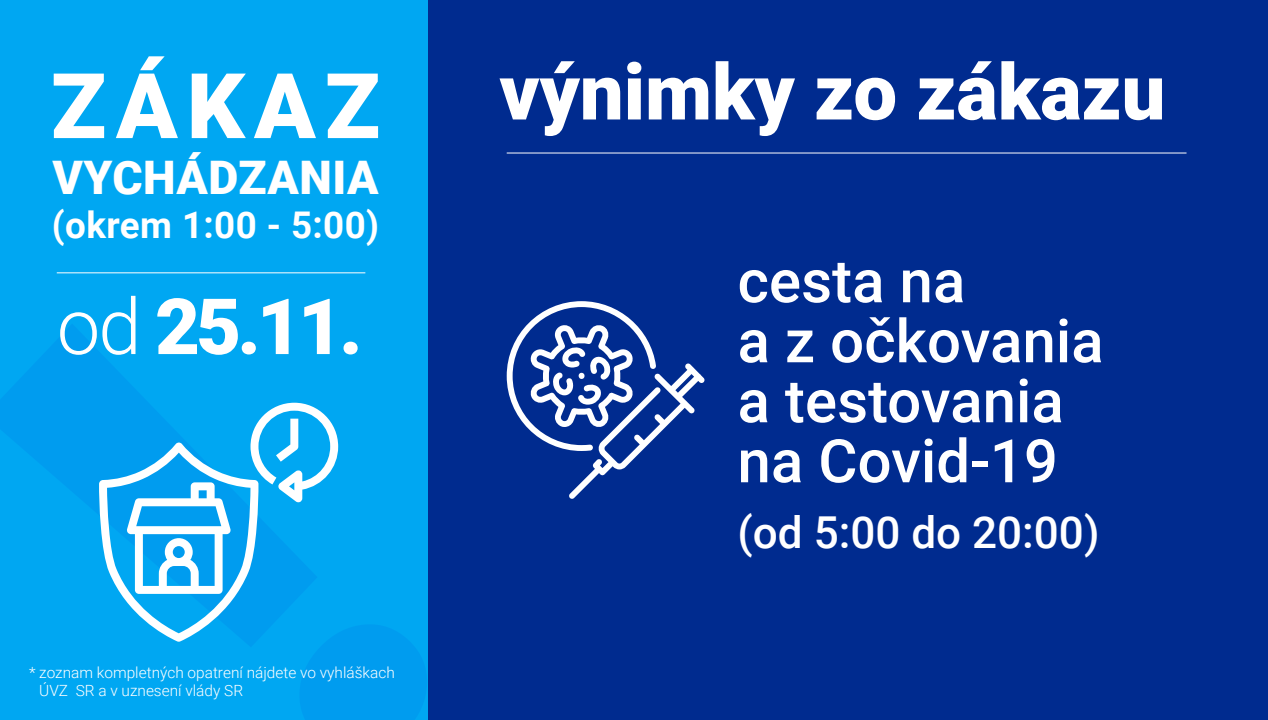
<style>
.page{position:relative;width:1268px;height:720px;background:#fff}
.page>*{position:absolute;margin:0;border:0;box-sizing:border-box;transform-origin:0 0}
.t1{font:900 90.72px "Roboto";letter-spacing:.1em;color:#fff}
.t2{font:900 77.68px "Roboto";color:#fff}
.t3{font:500 60px/60px "Roboto";color:#fff}
.t4{font:900 46.24px "Roboto";letter-spacing:.01em;color:#fff}
.t5{font:500 44px "Roboto";color:#fff}
.t6{font:700 36.8px "Roboto";letter-spacing:.01em;color:#fff}
.t7{font:300 15.4px/18.1px "Roboto";color:#fff}
.s1{font-weight:300}
</style>
<div class="page">
<div style="left:0;top:0;width:1267px;height:720px;background:#002b8f"></div>
<div style="left:0;top:0;width:427px;height:720px;background:#00a7f2"></div>
<svg style="left:0;top:325px;width:427px;height:395px"></svg>
<hr style="left:57px;top:272px;width:308px;height:1px;background:#fff">
<hr style="left:506px;top:153px;width:680px;height:1px;background:#fff">
<svg style="left:99px;top:403px;width:239px;height:239px"></svg>
<svg style="left:506px;top:301px;width:198px;height:198px"></svg>
<h1 class="t1" style="left:51px;top:42px;width:331px">ZÁKAZ</h1>
<h3 class="t4" style="left:52px;top:145px;width:328px">VYCHÁDZANIA</h3>
<h3 class="t6" style="left:52px;top:199px;width:329px">(okrem 1:00 - 5:00)</h3>
<h2 class="t2" style="left:57px;top:272px;width:307px"><span class="s1">od</span> 25.11.</h2>
<p class="t7" style="left:39px;top:663px;width:357px;text-indent:-10px">* zoznam kompletných opatrení nájdete vo vyhláškach<br>ÚVZ SR a v uznesení vlády SR</p>
<h2 class="t2" style="left:499px;top:37px;width:667px">výnimky zo zákazu</h2>
<h3 class="t3" style="left:737px;top:249px;width:367px">cesta na<br>a z očkovania a testovania na Covid-19</h3>
<h3 class="t5" style="left:737px;top:502px;width:363px">(od 5:00 do 20:00)</h3>
</div>
